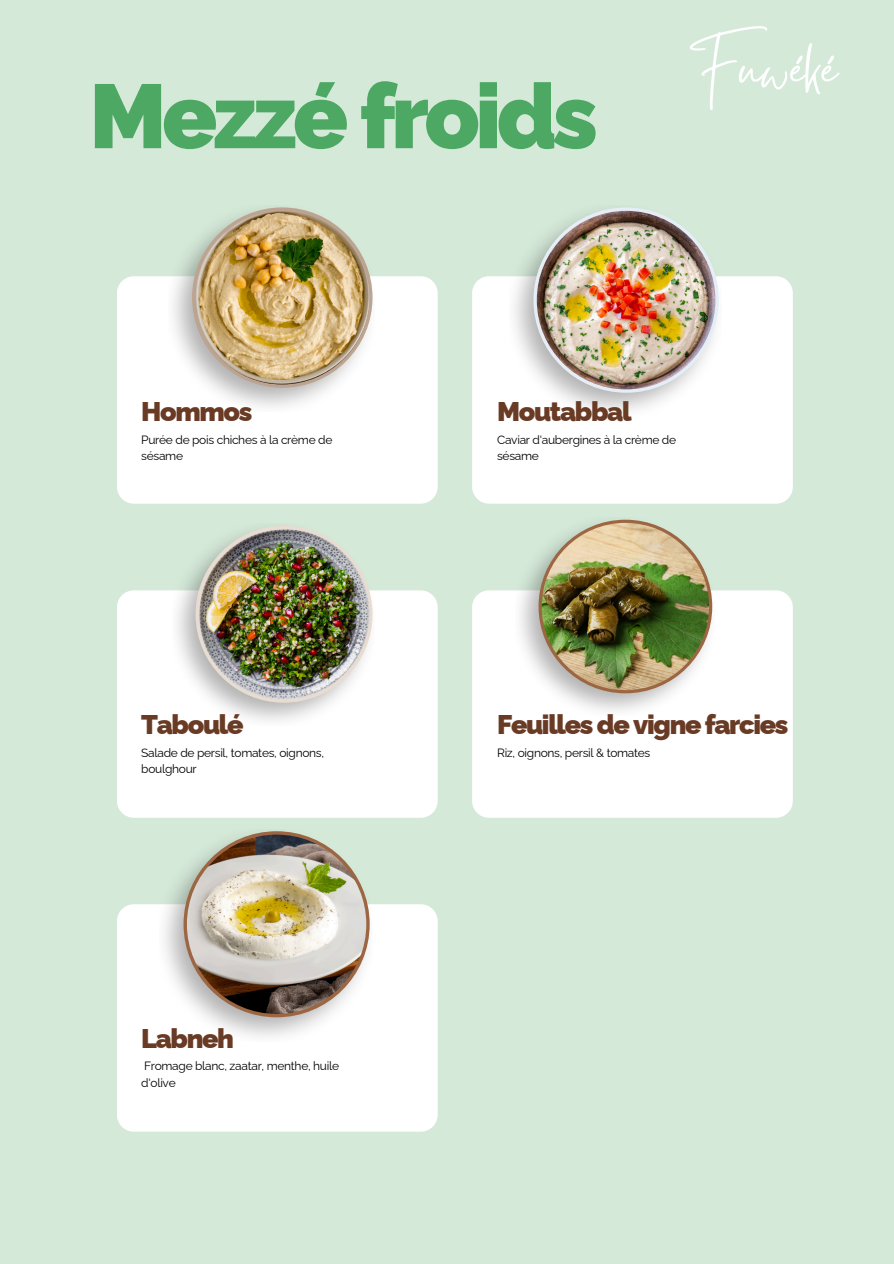
<style>
.page{position:relative;width:894px;height:1264px;background:#fff}
.page>*{position:absolute;margin:0;border:0;box-sizing:border-box;transform-origin:0 0}
.t1{font:900 90.45px "Raleway";letter-spacing:-.05em;color:#4ca862}
.t2{font:70.5px "Gistesy";color:#fff}
.t3{font:900 27px "Raleway";letter-spacing:-.05em;color:#693b25}
.t4{font:12px/16.6px "Raleway";letter-spacing:-.025em;color:#000}
</style>
<div class="page">
<div style="left:0;top:0;width:893px;height:1263px;background:#d5e9d9"></div>
<div style="left:472px;top:276px;width:320px;height:227px;background:#fff;border-radius:17px"></div>
<div style="left:472px;top:590px;width:320px;height:227px;background:#fff;border-radius:17px"></div>
<div style="left:117px;top:276px;width:320px;height:227px;background:#fff;border-radius:17px"></div>
<div style="left:117px;top:590px;width:320px;height:227px;background:#fff;border-radius:17px"></div>
<div style="left:117px;top:904px;width:320px;height:227px;background:#fff;border-radius:17px"></div>
<img style="left:192px;top:207px;width:180px;height:181px">
<img style="left:533px;top:207px;width:185px;height:186px">
<img style="left:195px;top:526px;width:177px;height:176px">
<img style="left:538px;top:519px;width:174px;height:174px">
<img style="left:183px;top:831px;width:186px;height:186px">
<p class="t1" style="left:89px;top:63px;width:509px">Mezzé froids</p>
<h3 class="t2" style="left:690px;top:20px;width:148px">Fuwéké</h3>
<p class="t3" style="left:141px;top:396px;width:112px">Hommos</p>
<p class="t4" style="left:141px;top:432px;width:192px;line-height:16px">Purée de pois chiches à la crème de sésame</p>
<h3 class="t3" style="left:497px;top:395px;width:136px">Moutabbal</h3>
<p class="t4" style="left:497px;top:431px;width:180px">Caviar d'aubergines à la crème de sésame</p>
<h3 class="t3" style="left:141px;top:708px;width:104px">Taboulé</h3>
<p class="t4" style="left:141px;top:744px;width:184px">Salade de persil, tomates, oignons, boulghour</p>
<p class="t3" style="left:141px;top:1022px;width:94px">Labneh</p>
<p class="t4" style="left:141px;top:1057px;width:199px">Fromage blanc, zaatar, menthe, huile d'olive</p>
<p class="t3" style="left:497px;top:708px;width:293px">Feuilles de vigne farcies</p>
<p class="t4" style="left:497px;top:744px;width:155px">Riz, oignons, persil &amp; tomates</p>
</div>
